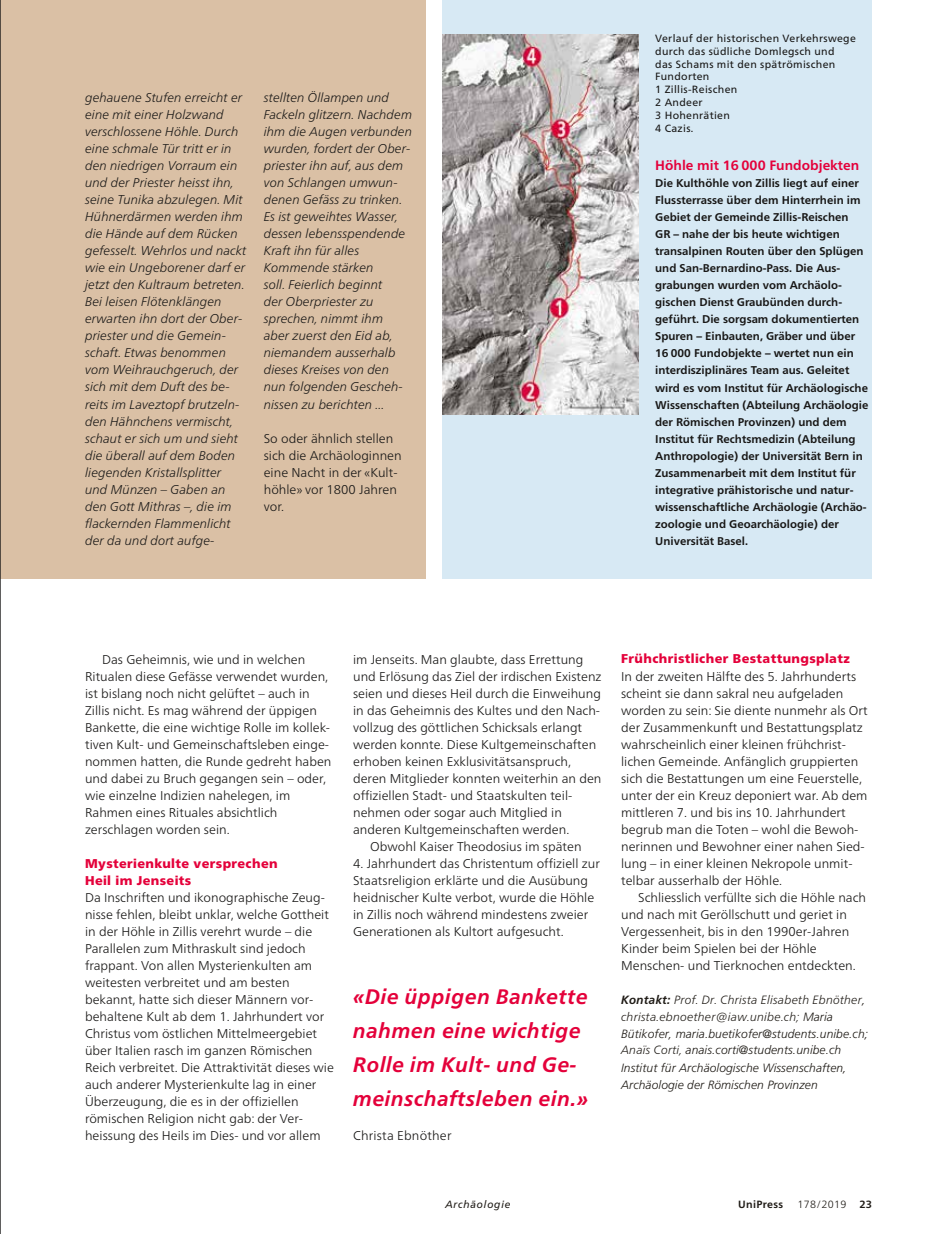
<style>
.page{position:relative;width:936px;height:1234px;background:#fff}
.page>*{position:absolute;margin:0;border:0;box-sizing:border-box;transform-origin:0 0}
.t1{font:italic 700 21px/34px "Frutiger Neue LT Pro";letter-spacing:.025em;color:#e4003a}
.t2{font:700 13.5px "Frutiger Neue LT Pro";color:#e4003a}
.t3{font:300 12.75px/17px "Frutiger Neue LT Pro";color:#181716}
.t4{font:italic 300 12.75px/17px "Frutiger Neue LT Pro";color:#181716}
.t5{font:900 12.75px/17px "Frutiger Neue LT Pro";letter-spacing:.03em;color:#e4003a}
.t6{font:italic 300 12px/17px "Frutiger LT Std";letter-spacing:.01em;color:#1f1b16}
.t7{font:italic 300 12px/17px "Frutiger Neue LT Pro";letter-spacing:.01em;color:#1f1b16}
.t8{font:700 11.25px/17px "Frutiger Neue LT Pro";color:#181716}
.t9{font:10.5px/12.8px "Frutiger Neue LT Pro";letter-spacing:.03em;color:#181716}
.t10{font:italic 10.5px "Frutiger Neue LT Pro";letter-spacing:.06em;color:#1f1b16}
.t11{font:300 10.5px "Frutiger Neue LT Pro";letter-spacing:.03em;color:#1f1b16}
.t12{font:700 10.5px "Frutiger Neue LT Pro";letter-spacing:.03em;color:#1f1b16}
.s1{font-weight:700}
.s2{font-family:"Frutiger LT Std"}
.s3{font-family:"Frutiger Neue LT Pro"}
</style>
<div class="page">
<div style="left:0;top:0;width:425px;height:578px;background:#dac0a5"></div>
<div style="left:442px;top:0;width:429px;height:578px;background:#d7e9f4"></div>
<img style="left:442px;top:34px;width:196px;height:380px">
<hr style="left:0;top:0;width:1px;height:1233px;background:#181716">
<p class="t4" style="left:85px;top:89px;width:163px">gehauene Stufen erreicht er eine mit einer Holzwand verschlossene Höhle. Durch eine schmale Tür tritt er in den niedrigen Vorraum ein und der Priester heisst ihn, seine Tunika abzulegen. Mit<br>Hühnerdärmen werden ihm die Hände auf dem Rücken gefesselt. Wehrlos und nackt wie ein Ungeborener darf er jetzt den Kultraum betreten.<br>Bei leisen Flötenklängen erwarten ihn dort der Ober&shy;priester und die Gemein&shy;schaft. Etwas benommen vom Weihrauchgeruch, der sich mit dem Duft des be&shy;reits im Laveztopf brutzeln&shy;den Hähnchens vermischt, schaut er sich um und sieht die überall auf dem Boden liegenden Kristallsplitter und Münzen – Gaben an den Gott Mithras –, die im flackernden Flammenlicht der da und dort aufge-</p>
<p class="t4" style="left:264px;top:89px;width:150px">stellten Öllampen und<br>Fackeln glitzern. Nachdem ihm die Augen verbunden wurden, fordert der Ober&shy;priester ihn auf, aus dem von Schlangen umwun&shy;denen Gefäss zu trinken.<br>Es ist geweihtes Wasser, dessen lebensspendende<br>Kraft ihn für alles<br>Kommende stärken<br>soll. Feierlich beginnt<br>der Oberpriester zu sprechen, nimmt ihm<br>aber zuerst den Eid ab, niemandem ausserhalb dieses Kreises von den nun folgenden Gescheh&shy;nissen zu berichten ...</p>
<p class="t3" style="left:264px;top:429px;width:139px">So oder ähnlich stellen sich die Archäologinnen eine Nacht in der «Kult&shy;höhle» vor 1800 Jahren vor.</p>
<p class="t9" style="left:655px;top:32px;width:202px">Verlauf der historischen Verkehrswege durch das südliche Domlegsch und<br>das Schams mit den spätrömischen<br>Fundorten<br>1 Zillis-Reischen<br>2 Andeer<br>3 Hohenrätien<br>4 Cazis.</p>
<p class="t2" style="left:655px;top:157px;width:205px">Höhle mit 16 000 Fundobjekten</p>
<p class="t8" style="left:655px;top:175px;width:215px">Die Kulthöhle von Zillis liegt auf einer Flussterrasse über dem Hinterrhein im Gebiet der Gemeinde Zillis-Reischen<br>GR – nahe der bis heute wichtigen transalpinen Routen über den Splügen und San-Bernardino-Pass. Die Aus&shy;grabungen wurden vom Archäolo&shy;gischen Dienst Graubünden durch&shy;geführt. Die sorgsam dokumentierten Spuren – Einbauten, Gräber und über 16 000 Fundobjekte – wertet nun ein interdisziplinäres Team aus. Geleitet wird es vom Institut für Archäologische Wissenschaften (Abteilung Archäologie der Römischen Provinzen) und dem Institut für Rechtsmedizin (Abteilung Anthropologie) der Universität Bern in Zusammenarbeit mit dem Institut für integrative prähistorische und natur&shy;wissenschaftliche Archäologie (Archäo&shy;zoologie und Geoarchäologie) der Universität Basel.</p>
<p class="t3" style="left:85px;top:650px;width:248px;text-indent:17px">Das Geheimnis, wie und in welchen Ritualen diese Gefässe verwendet wurden, ist bislang noch nicht gelüftet – auch in Zillis nicht. Es mag während der üppigen Bankette, die eine wichtige Rolle im kollek&shy;tiven Kult- und Gemeinschaftsleben einge&shy;nommen hatten, die Runde gedreht haben und dabei zu Bruch gegangen sein – oder, wie einzelne Indizien nahelegen, im Rahmen eines Rituales absichtlich zerschlagen worden sein.</p>
<p class="t5" style="left:85px;top:854px;width:194px">Mysterienkulte versprechen<br>Heil im Jenseits</p>
<p class="t3" style="left:85px;top:888px;width:250px">Da Inschriften und ikonographische Zeug&shy;nisse fehlen, bleibt unklar, welche Gottheit in der Höhle in Zillis verehrt wurde – die Parallelen zum Mithraskult sind jedoch frappant. Von allen Mysterienkulten am weitesten verbreitet und am besten bekannt, hatte sich dieser Männern vor&shy;behaltene Kult ab dem 1. Jahrhundert vor Christus vom östlichen Mittelmeergebiet über Italien rasch im ganzen Römischen Reich verbreitet. Die Attraktivität dieses wie auch anderer Mysterienkulte lag in einer Überzeugung, die es in der offiziellen römischen Religion nicht gab: der Ver&shy;heissung des Heils im Dies- und vor allem</p>
<p class="t3" style="left:353px;top:650px;width:232px">im Jenseits. Man glaubte, dass Errettung</p>
<p class="t3" style="left:353px;top:667px;width:250px">und Erlösung das Ziel der irdischen Existenz</p>
<p class="t3" style="left:353px;top:684px;width:249px">seien und dieses Heil durch die Einweihung</p>
<p class="t3" style="left:353px;top:701px;width:248px">in das Geheimnis des Kultes und den Nach-</p>
<p class="t3" style="left:353px;top:718px;width:231px">vollzug des göttlichen Schicksals erlangt</p>
<p class="t3" style="left:353px;top:735px;width:245px">werden konnte. Diese Kultgemeinschaften</p>
<p class="t3" style="left:353px;top:752px;width:219px">erhoben keinen Exklusivitätsanspruch,</p>
<p class="t3" style="left:353px;top:769px;width:250px">deren Mitglieder konnten weiterhin an den</p>
<p class="t3" style="left:353px;top:786px;width:221px">offiziellen Stadt- und Staatskulten teil-</p>
<p class="t3" style="left:353px;top:803px;width:210px">nehmen oder sogar auch Mitglied in</p>
<p class="t3" style="left:353px;top:820px;width:218px">anderen Kultgemeinschaften werden.</p>
<p class="t3" style="left:370px;top:837px;width:213px">Obwohl Kaiser Theodosius im späten</p>
<p class="t3" style="left:353px;top:854px;width:248px">4. Jahrhundert das Christentum offiziell zur Staatsreligion erklärte und die Ausübung heidnischer Kulte verbot, wurde die Höhle in Zillis noch während mindestens zweier Generationen als Kultort aufgesucht.</p>
<h1 class="t1" style="left:353px;top:979px;width:236px">«Die üppigen Bankette nahmen eine wichtige<br>Rolle im Kult- und Ge&shy;meinschaftsleben ein.»</h1>
<p class="t3" style="left:353px;top:1126px;width:100px">Christa Ebnöther</p>
<p class="t5" style="left:621px;top:650px;width:230px">Frühchristlicher Bestattungsplatz</p>
<p class="t3" style="left:621px;top:667px;width:248px">In der zweiten Hälfte des 5. Jahrhunderts scheint sie dann sakral neu aufgeladen worden zu sein: Sie diente nunmehr als Ort der Zusammenkunft und Bestattungsplatz wahrscheinlich einer kleinen frühchrist&shy;lichen Gemeinde. Anfänglich gruppierten sich die Bestattungen um eine Feuerstelle, unter der ein Kreuz deponiert war. Ab dem mittleren 7. und bis ins 10. Jahrhundert begrub man die Toten – wohl die Bewoh&shy;nerinnen und Bewohner einer nahen Sied&shy;lung – in einer kleinen Nekropole unmit&shy;telbar ausserhalb der Höhle.</p>
<p class="t3" style="left:621px;top:888px;width:246px;text-indent:17px">Schliesslich verfüllte sich die Höhle nach und nach mit Geröllschutt und geriet in Vergessenheit, bis in den 1990er-Jahren Kinder beim Spielen bei der Höhle Menschen- und Tierknochen entdeckten.</p>
<p class="t7" style="left:621px;top:990px;width:246px"><span class="s1">Kontakt:</span> Prof. Dr. Christa Elisabeth Ebnöther<span class="s2">, </span>christa.ebnoether@iaw.unibe.ch; <span class="s2">Maria</span></p>
<p class="t6" style="left:621px;top:1024px;width:248px">Bütikofer, maria.buetikofer@students.unibe.ch; <span class="s3">Anaïs Corti,</span> anais.corti@students.unibe.ch Institut für Archäologische Wissenschaften, Archäologie der Römischen Provinzen</p>
<p class="t10" style="left:445px;top:1197px;width:67px">Archäologie</p>
<p class="t12" style="left:738px;top:1198px;width:46px">UniPress</p>
<p class="t11" style="left:797px;top:1198px;width:76px">178/2019 <span class="s1">23</span></p>
</div>
